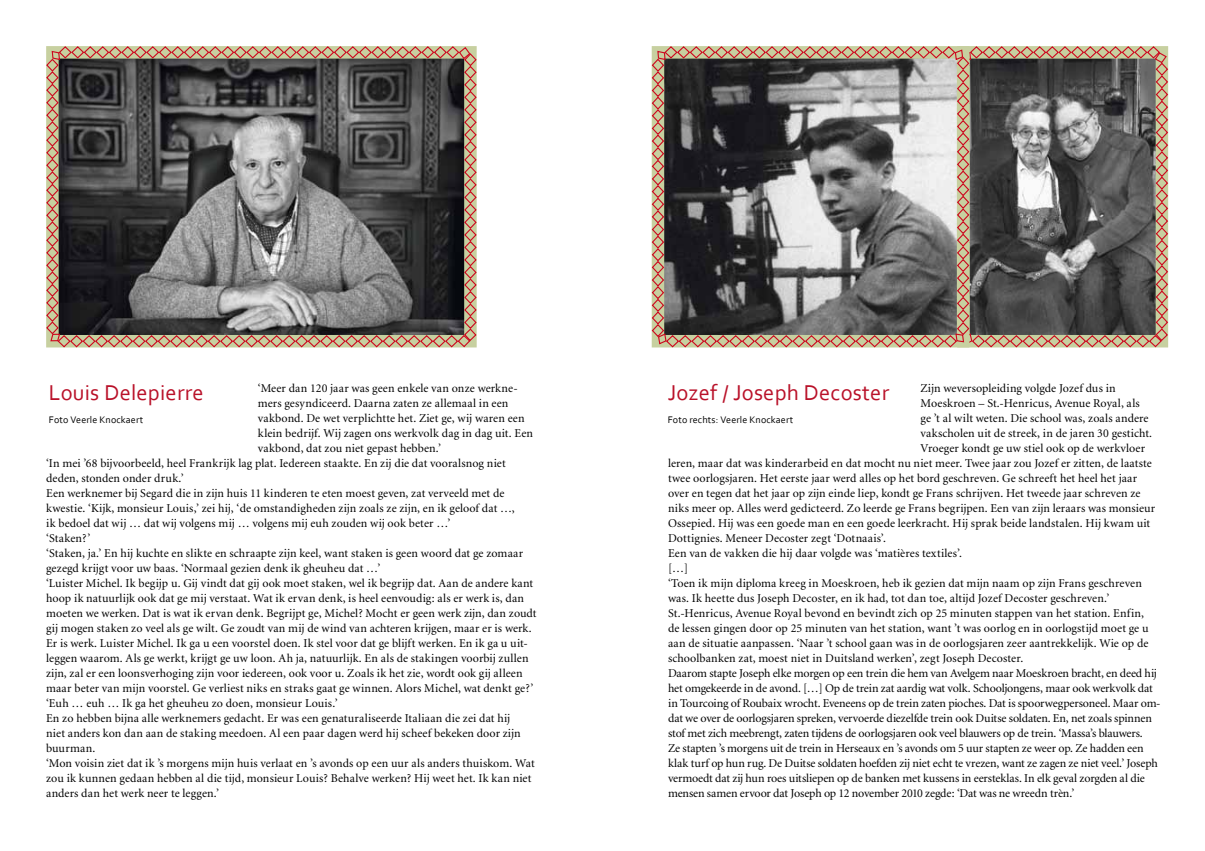
<style>
.page{position:relative;width:1205px;height:851px;background:#fff}
.page>*{position:absolute;margin:0;border:0;box-sizing:border-box;transform-origin:0 0}
.t1{font:22.5px "Corbel";letter-spacing:.01em;color:#b91129}
.t2{font:12px "Minion";letter-spacing:.005em;color:#000}
.t3{font:12px "Minion";letter-spacing:-.015em;color:#000}
.t4{font:12px "Minion";letter-spacing:-.02em;color:#000}
.t5{font:10px "Corbel";letter-spacing:.015em;color:#000}
</style>
<div class="page">
<svg style="left:46px;top:46px;width:431px;height:302px;background:#66615d"></svg>
<svg style="left:651px;top:46px;width:518px;height:302px;background:#756f6b"></svg>
<p class="t2" style="left:258px;top:382px;width:260px">‘Meer dan 120 jaar was geen enkele van onze werkne-</p>
<p class="t2" style="left:258px;top:397px;width:252px">mers gesyndiceerd. Daarna zaten ze allemaal in een</p>
<p class="t2" style="left:258px;top:412px;width:268px">vakbond. De wet verplichtte het. Ziet ge, wij waren een</p>
<p class="t2" style="left:258px;top:427px;width:277px">klein bedrijf. Wij zagen ons werkvolk dag in dag uit. Een</p>
<p class="t2" style="left:258px;top:442px;width:185px">vakbond, dat zou niet gepast hebben.’</p>
<p class="t2" style="left:46px;top:457px;width:461px">‘In mei ’68 bijvoorbeeld, heel Frankrijk lag plat. Iedereen staakte. En zij die dat vooralsnog niet</p>
<p class="t2" style="left:46px;top:472px;width:139px">deden, stonden onder druk.’</p>
<p class="t2" style="left:46px;top:487px;width:460px">Een werknemer bij Segard die in zijn huis 11 kinderen te eten moest geven, zat verveeld met de</p>
<p class="t2" style="left:46px;top:502px;width:470px">kwestie. ‘Kijk, monsieur Louis,’ zei hij, ‘de omstandigheden zijn zoals ze zijn, en ik geloof dat …,</p>
<p class="t2" style="left:46px;top:517px;width:406px">ik bedoel dat wij … dat wij volgens mij … volgens mij euh zouden wij ook beter …’</p>
<p class="t2" style="left:46px;top:532px;width:46px">‘Staken?’</p>
<p class="t2" style="left:46px;top:547px;width:478px">‘Staken, ja.’ En hij kuchte en slikte en schraapte zijn keel, want staken is geen woord dat ge zomaar</p>
<p class="t2" style="left:46px;top:562px;width:336px">gezegd krijgt voor uw baas. ‘Normaal gezien denk ik gheuheu dat …’</p>
<p class="t2" style="left:46px;top:577px;width:489px">‘Luister Michel. Ik begijp u. Gij vindt dat gij ook moet staken, wel ik begrijp dat. Aan de andere kant</p>
<p class="t2" style="left:46px;top:592px;width:479px">hoop ik natuurlijk ook dat ge mij verstaat. Wat ik ervan denk, is heel eenvoudig: als er werk is, dan</p>
<p class="t2" style="left:46px;top:607px;width:492px">moeten we werken. Dat is wat ik ervan denk. Begrijpt ge, Michel? Mocht er geen werk zijn, dan zoudt</p>
<p class="t2" style="left:46px;top:622px;width:487px">gij mogen staken zo veel als ge wilt. Ge zoudt van mij de wind van achteren krijgen, maar er is werk.</p>
<p class="t2" style="left:46px;top:637px;width:483px">Er is werk. Luister Michel. Ik ga u een voorstel doen. Ik stel voor dat ge blijft werken. En ik ga u uit-</p>
<p class="t2" style="left:46px;top:652px;width:484px">leggen waarom. Als ge werkt, krijgt ge uw loon. Ah ja, natuurlijk. En als de stakingen voorbij zullen</p>
<p class="t2" style="left:46px;top:667px;width:478px">zijn, zal er een loonsverhoging zijn voor iedereen, ook voor u. Zoals ik het zie, wordt ook gij alleen</p>
<p class="t2" style="left:46px;top:682px;width:489px">maar beter van mijn voorstel. Ge verliest niks en straks gaat ge winnen. Alors Michel, wat denkt ge?’</p>
<p class="t2" style="left:46px;top:697px;width:293px">‘Euh … euh … Ik ga het gheuheu zo doen, monsieur Louis.’</p>
<p class="t2" style="left:46px;top:712px;width:465px">En zo hebben bijna alle werknemers gedacht. Er was een genaturaliseerde Italiaan die zei dat hij</p>
<p class="t2" style="left:46px;top:727px;width:476px">niet anders kon dan aan de staking meedoen. Al een paar dagen werd hij scheef bekeken door zijn</p>
<p class="t2" style="left:46px;top:742px;width:51px">buurman.</p>
<p class="t2" style="left:46px;top:757px;width:490px">‘Mon voisin ziet dat ik ’s morgens mijn huis verlaat en ’s avonds op een uur als anders thuiskom. Wat</p>
<p class="t2" style="left:46px;top:772px;width:487px">zou ik kunnen gedaan hebben al die tijd, monsieur Louis? Behalve werken? Hij weet het. Ik kan niet</p>
<p class="t2" style="left:46px;top:787px;width:174px">anders dan het werk neer te leggen.’</p>
<p class="t1" style="left:49px;top:378px;width:156px">Louis Delepierre</p>
<p class="t5" style="left:49px;top:413px;width:96px">Foto Veerle Knockaert</p>
<p class="t2" style="left:920px;top:382px;width:197px">Zijn weversopleiding volgde Jozef dus in</p>
<p class="t2" style="left:920px;top:397px;width:221px">Moeskroen – St.-Henricus, Avenue Royal, als</p>
<p class="t2" style="left:920px;top:412px;width:229px">ge ’t al wilt weten. Die school was, zoals andere</p>
<p class="t2" style="left:920px;top:427px;width:233px">vakscholen uit de streek, in de jaren 30 gesticht.</p>
<p class="t2" style="left:920px;top:442px;width:226px">Vroeger kondt ge uw stiel ook op de werkvloer</p>
<p class="t2" style="left:668px;top:457px;width:485px">leren, maar dat was kinderarbeid en dat mocht nu niet meer. Twee jaar zou Jozef er zitten, de laatste</p>
<p class="t2" style="left:668px;top:472px;width:471px">twee oorlogsjaren. Het eerste jaar werd alles op het bord geschreven. Ge schreeft het heel het jaar</p>
<p class="t2" style="left:668px;top:487px;width:474px">over en tegen dat het jaar op zijn einde liep, kondt ge Frans schrijven. Het tweede jaar schreven ze</p>
<p class="t2" style="left:668px;top:502px;width:489px">niks meer op. Alles werd gedicteerd. Zo leerde ge Frans begrijpen. Een van zijn leraars was monsieur</p>
<p class="t2" style="left:668px;top:517px;width:484px">Ossepied. Hij was een goede man en een goede leerkracht. Hij sprak beide landstalen. Hij kwam uit</p>
<p class="t2" style="left:668px;top:532px;width:219px">Dottignies. Meneer Decoster zegt ‘Dotnaais’.</p>
<p class="t2" style="left:668px;top:547px;width:296px">Een van de vakken die hij daar volgde was ‘matières textiles’.</p>
<p class="t2" style="left:668px;top:562px;width:22px">[…]</p>
<p class="t2" style="left:668px;top:577px;width:475px">‘Toen ik mijn diploma kreeg in Moeskroen, heb ik gezien dat mijn naam op zijn Frans geschreven</p>
<p class="t2" style="left:668px;top:592px;width:443px">was. Ik heette dus Joseph Decoster, en ik had, tot dan toe, altijd Jozef Decoster geschreven.’</p>
<p class="t2" style="left:668px;top:607px;width:477px">St.-Henricus, Avenue Royal bevond en bevindt zich op 25 minuten stappen van het station. Enfin,</p>
<p class="t2" style="left:668px;top:622px;width:482px">de lessen gingen door op 25 minuten van het station, want ’t was oorlog en in oorlogstijd moet ge u</p>
<p class="t2" style="left:668px;top:637px;width:482px">aan de situatie aanpassen. ‘Naar ’t school gaan was in de oorlogsjaren zeer aantrekkelijk. Wie op de</p>
<p class="t2" style="left:668px;top:652px;width:357px">schoolbanken zat, moest niet in Duitsland werken’, zegt Joseph Decoster.</p>
<p class="t3" style="left:668px;top:667px;width:490px">Daarom stapte Joseph elke morgen op een trein die hem van Avelgem naar Moeskroen bracht, en deed hij</p>
<p class="t4" style="left:668px;top:682px;width:486px">het omgekeerde in de avond. […] Op de trein zat aardig wat volk. Schooljongens, maar ook werkvolk dat</p>
<p class="t3" style="left:668px;top:697px;width:494px">in Tourcoing of Roubaix wrocht. Eveneens op de trein zaten pioches. Dat is spoorwegpersoneel. Maar om-</p>
<p class="t3" style="left:668px;top:712px;width:485px">dat we over de oorlogsjaren spreken, vervoerde diezelfde trein ook Duitse soldaten. En, net zoals spinnen</p>
<p class="t3" style="left:668px;top:727px;width:476px">stof met zich meebrengt, zaten tijdens de oorlogsjaren ook veel blauwers op de trein. ‘Massa’s blauwers.</p>
<p class="t3" style="left:668px;top:742px;width:477px">Ze stapten ’s morgens uit de trein in Herseaux en ’s avonds om 5 uur stapten ze weer op. Ze hadden een</p>
<p class="t2" style="left:668px;top:757px;width:491px">klak turf op hun rug. De Duitse soldaten hoefden zij niet echt te vrezen, want ze zagen ze niet veel.’ Joseph</p>
<p class="t2" style="left:668px;top:772px;width:478px">vermoedt dat zij hun roes uitsliepen op de banken met kussens in eersteklas. In elk geval zorgden al die</p>
<p class="t3" style="left:668px;top:787px;width:408px">mensen samen ervoor dat Joseph op 12 november 2010 zegde: ‘Dat was ne wreedn trèn.’</p>
<p class="t1" style="left:668px;top:378px;width:223px">Jozef / Joseph Decoster</p>
<p class="t5" style="left:668px;top:413px;width:127px">Foto rechts: Veerle Knockaert</p>
</div>
